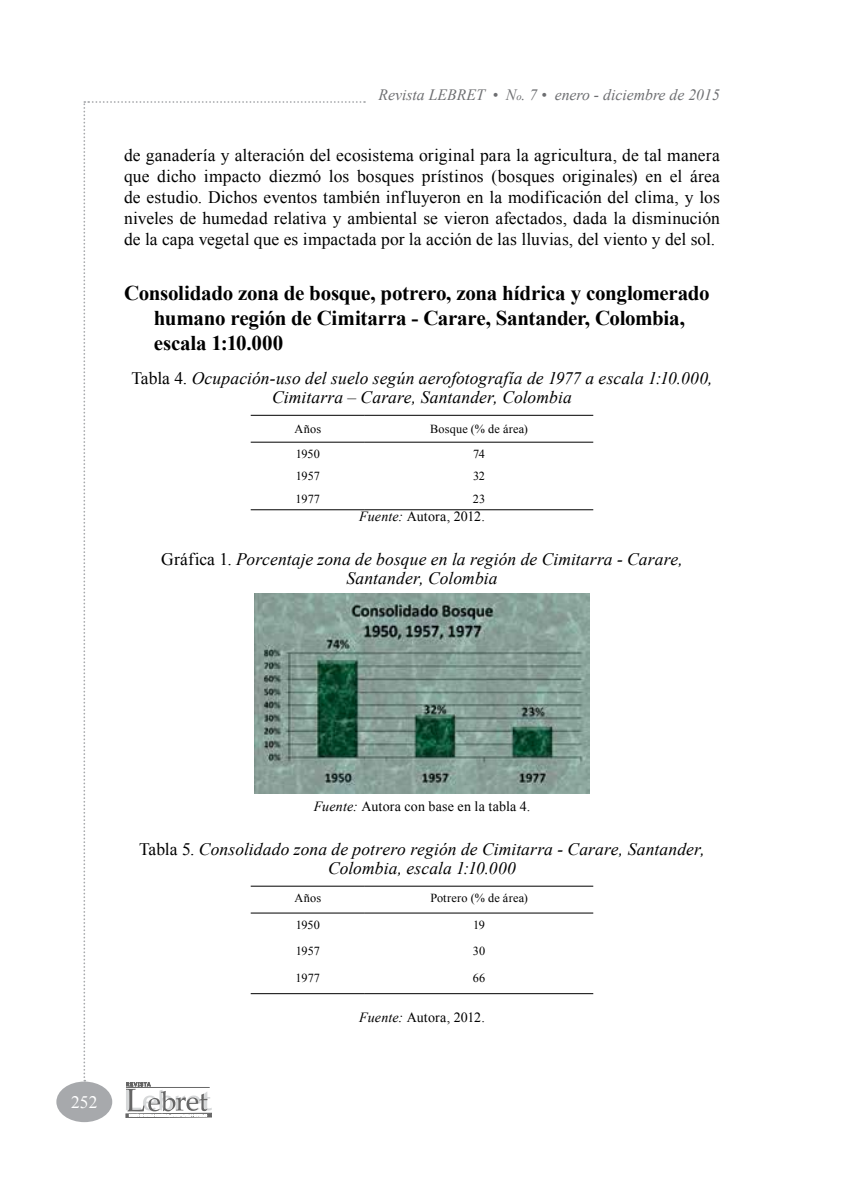
<style>
.page{position:relative;width:844px;height:1191px;background:#fff}
.page>*{position:absolute;margin:0;border:0;box-sizing:border-box;transform-origin:0 0}
.t1{font:700 21px/24.5px "Times New Roman";letter-spacing:-.015em;color:#000}
.t2{font:17.5px/21px "Times New Roman";letter-spacing:.005em;color:#000;text-align:justify}
.t3{font:italic 17.5px/19.2px "Times New Roman";letter-spacing:.005em;color:#000;text-align:center}
.t4{font:17.5px "Times New Roman";color:#fff}
.t5{font:italic 15.75px "Times New Roman";color:#6d6e71}
.t6{font:14px "Times New Roman";letter-spacing:.01em;color:#000}
.t7{font:12.25px "Times New Roman";letter-spacing:.01em;color:#000}
.s1{font-size:10.5px}
.s2{font-style:normal}
.s3{font-style:italic}
</style>
<div class="page">
<div style="left:56px;top:1081px;width:56px;height:41px;background:#a7a9ac;border-radius:50%"></div>
<svg style="left:83px;top:101px;width:282px;height:1016px"></svg>
<hr style="left:251px;top:415px;width:114px;height:1px;background:#000">
<hr style="left:365px;top:415px;width:228px;height:1px;background:#000">
<hr style="left:251px;top:442px;width:114px;height:1px;background:#000">
<hr style="left:365px;top:442px;width:228px;height:1px;background:#000">
<hr style="left:251px;top:509px;width:114px;height:1px;background:#000">
<hr style="left:365px;top:509px;width:228px;height:1px;background:#000">
<img style="left:254px;top:593px;width:335px;height:200px">
<hr style="left:251px;top:912px;width:114px;height:1px;background:#000">
<hr style="left:365px;top:912px;width:228px;height:1px;background:#000">
<hr style="left:251px;top:885px;width:114px;height:1px;background:#000">
<hr style="left:365px;top:885px;width:228px;height:1px;background:#000">
<hr style="left:251px;top:993px;width:114px;height:1px;background:#000">
<hr style="left:365px;top:993px;width:228px;height:1px;background:#000">
<p class="t5" style="left:378px;top:84px;width:343px">Revista LEBRET • N<span class="s1">o</span>. 7 • enero - diciembre de 2015</p>
<p class="t2" style="left:124px;top:144px;width:597px">de ganadería y alteración del ecosistema original para la agricultura, de tal manera que dicho impacto diezmó los bosques prístinos (bosques originales) en el área de estudio. Dichos eventos también influyeron en la modificación del clima, y los niveles de humedad relativa y ambiental se vieron afectados, dada la disminución de la capa vegetal que es impactada por la acción de las lluvias, del viento y del sol.</p>
<p class="t1" style="left:154px;top:281px;width:557px;text-indent:-30px">Consolidado zona de bosque, potrero, zona hídrica y conglomerado humano región de Cimitarra - Carare, Santander, Colombia, escala 1:10.000</p>
<p class="t3" style="left:131px;top:368px;width:582px"><span class="s2">Tabla 4.</span> Ocupación-uso del suelo según aerofotografía de 1977 a escala 1:10.000,<br>Cimitarra – Carare, Santander, Colombia</p>
<p class="t7" style="left:294px;top:420px;width:28px">Años</p>
<p class="t7" style="left:430px;top:420px;width:99px">Bosque (% de área)</p>
<p class="t7" style="left:295px;top:445px;width:26px">1950</p>
<p class="t7" style="left:473px;top:445px;width:13px">74</p>
<p class="t7" style="left:296px;top:468px;width:25px">1957</p>
<p class="t7" style="left:473px;top:468px;width:14px">32</p>
<p class="t7" style="left:295px;top:490px;width:26px">1977</p>
<p class="t7" style="left:473px;top:490px;width:14px">23</p>
<p class="t6" style="left:359px;top:506px;width:127px"><span class="s3">Fuente:</span> Autora, 2012.</p>
<p class="t3" style="left:161px;top:549px;width:523px"><span class="s2">Gráfica 1.</span> Porcentaje zona de bosque en la región de Cimitarra - Carare,<br>Santander, Colombia</p>
<p class="t4" style="left:71px;top:1090px;width:28px">252</p>
<p class="t6" style="left:313px;top:797px;width:218px"><span class="s3">Fuente:</span> Autora con base en la tabla 4.</p>
<p class="t3" style="left:139px;top:838px;width:567px"><span class="s2">Tabla 5.</span> Consolidado zona de potrero región de Cimitarra - Carare, Santander,<br>Colombia, escala 1:10.000</p>
<p class="t7" style="left:294px;top:889px;width:28px">Años</p>
<p class="t7" style="left:430px;top:889px;width:99px">Potrero (% de área)</p>
<p class="t7" style="left:295px;top:916px;width:26px">1950</p>
<p class="t7" style="left:473px;top:916px;width:13px">19</p>
<p class="t7" style="left:296px;top:943px;width:25px">1957</p>
<p class="t7" style="left:473px;top:943px;width:14px">30</p>
<p class="t7" style="left:295px;top:970px;width:26px">1977</p>
<p class="t7" style="left:472px;top:970px;width:14px">66</p>
<p class="t6" style="left:359px;top:1008px;width:127px"><span class="s3">Fuente:</span> Autora, 2012.</p>
</div>
